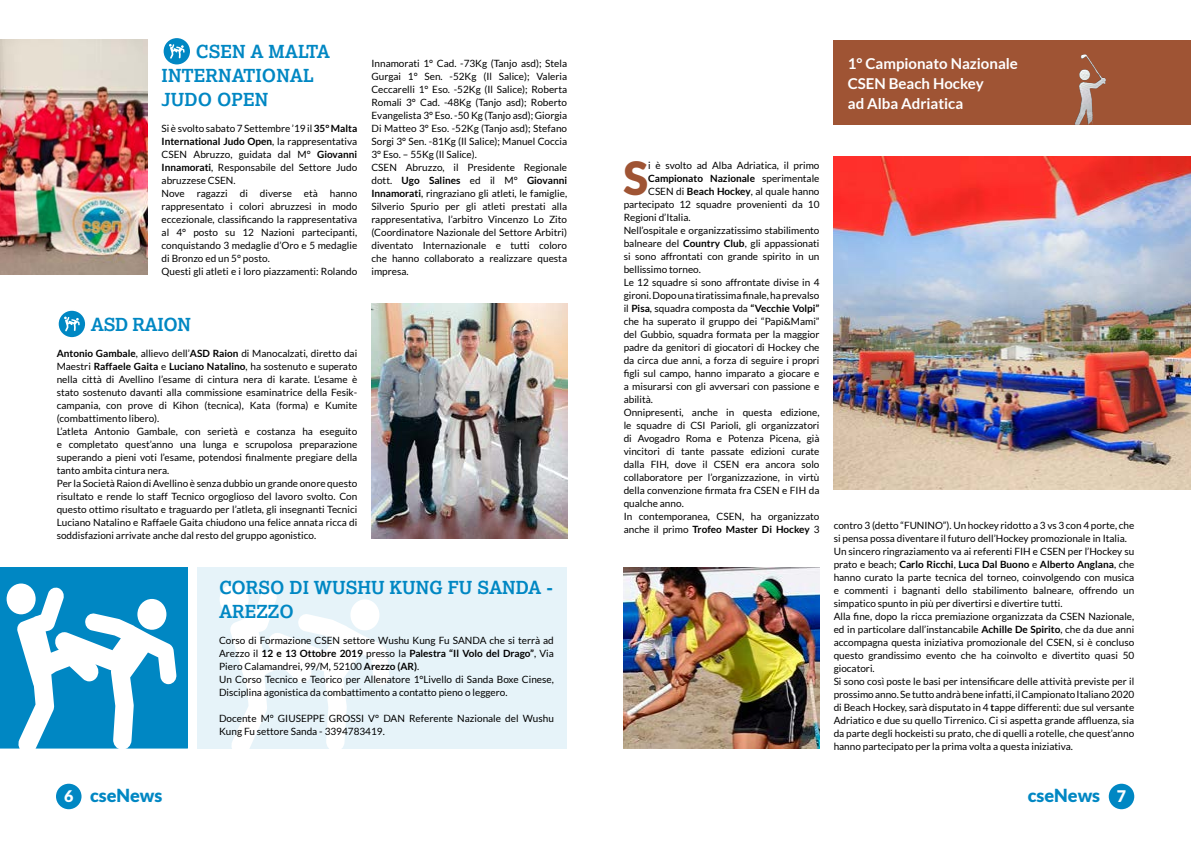
<style>
.page{position:relative;width:1191px;height:842px;background:#fff}
.page>*{position:absolute;margin:0;border:0;box-sizing:border-box;transform-origin:0 0}
.t1{font:900 45.7px "Lato";color:#9f5434}
.t2{font:700 18px/24px "Lexia Da Ma";color:#0087c3}
.t3{font:900 18px "Lato";color:#0087c3}
.t4{font:700 18px "Lexia Da Ma";letter-spacing:-.02em;color:#0087c3}
.t5{font:700 15px/20px "Lato";color:#fff}
.t6{font:10px/13px "Lato";color:#000}
.t7{font:700 10px "Lato";color:#000}
.s1{font-weight:700}
.s2{font-weight:400}
.s3{font-size:16px;color:#fff}
</style>
<div class="page">
<svg style="left:0;top:567px;width:188px;height:182px"></svg>
<div style="left:197px;top:567px;width:370px;height:181px;background:#e6f3f9"></div>
<div style="left:220px;top:584px;width:29px;height:31px;background:#fff;border-radius:50%"></div>
<svg style="left:229px;top:587px;width:161px;height:162px"></svg>
<svg style="left:58px;top:310px;width:28px;height:28px"></svg>
<div style="left:57px;top:309px;width:30px;height:30px;border:2px solid #fff;border-radius:50%"></div>
<svg style="left:64px;top:317px;width:16px;height:14px"></svg>
<svg style="left:163px;top:37px;width:28px;height:28px"></svg>
<div style="left:162px;top:36px;width:30px;height:30px;border:2px solid #fff;border-radius:50%"></div>
<svg style="left:169px;top:44px;width:16px;height:15px"></svg>
<img style="left:0;top:40px;width:147px;height:235px">
<img style="left:371px;top:303px;width:196px;height:236px">
<div style="left:833px;top:40px;width:358px;height:85px;background:#9f5434"></div>
<img style="left:833px;top:156px;width:358px;height:334px">
<img style="left:624px;top:567px;width:195px;height:181px">
<img style="left:1074px;top:54px;width:31px;height:71px">
<div style="left:56px;top:784px;width:25px;height:25px;background:#0087c3;border-radius:50%"></div>
<div style="left:1108px;top:784px;width:26px;height:25px;background:#0087c3;border-radius:50%"></div>
<h2 class="t2" style="left:162px;top:40px;width:170px;text-indent:34px">CSEN A MALTA<br>INTERNATIONAL<br>JUDO OPEN</h2>
<p class="t6" style="left:162px;top:122px;width:197px">Si è svolto sabato 7 Settembre ’19 il <span class="s1">35° Malta International Judo Open</span>, la rappresentativa CSEN Abruzzo, guidata dal M° <span class="s1">Giovanni Innamorati</span>, Responsabile del Settore Judo abruzzese CSEN.<br>Nove ragazzi di diverse età hanno rappresentato i colori abruzzesi in modo eccezionale, classificando la rappresentativa al 4° posto su 12 Nazioni partecipanti, conquistando 3 medaglie d’Oro e 5 medaglie di Bronzo ed un 5° posto.<br>Questi gli atleti e i loro piazzamenti: Rolando</p>
<p class="t6" style="left:371px;top:57px;width:197px">Innamorati 1° Cad. -73Kg (Tanjo asd); Stela Gurgai 1° Sen. -52Kg (Il Salice); Valeria Ceccarelli 1° Eso. -52Kg (Il Salice); Roberta Romali 3° Cad. -48Kg (Tanjo asd); Roberto Evangelista 3° Eso. -50 Kg (Tanjo asd); Giorgia Di Matteo 3° Eso. -52Kg (Tanjo asd); Stefano Sorgi 3° Sen. -81Kg (Il Salice); Manuel Coccia 3° Eso. – 55Kg (Il Salice).<br>CSEN Abruzzo, il Presidente Regionale dott. <span class="s1">Ugo Salines</span> ed il M° <span class="s1">Giovanni Innamorati</span>, ringraziano gli atleti, le famiglie, Silverio Spurio per gli atleti prestati alla rappresentativa, l’arbitro Vincenzo Lo Zito (Coordinatore Nazionale del Settore Arbitri) diventato Internazionale e tutti coloro che hanno collaborato a realizzare questa impresa.</p>
<h3 class="t5" style="left:848px;top:53px;width:172px">1° Campionato Nazionale<br>CSEN Beach Hockey<br>ad Alba Adriatica</h3>
<h1 class="t1" style="left:623px;top:152px;width:26px">S</h1>
<p class="t6" style="left:648px;top:159px;width:173px">i è svolto ad Alba Adriatica, il primo</p>
<p class="t7" style="left:648px;top:173px;width:173px">Campionato Nazionale <span class="s2">sperimentale</span></p>
<p class="t6" style="left:648px;top:185px;width:173px">CSEN di <span class="s1">Beach Hockey</span>, al quale hanno</p>
<p class="t6" style="left:623px;top:198px;width:197px">partecipato 12 squadre provenienti da 10</p>
<p class="t6" style="left:623px;top:211px;width:68px">Regioni d’Italia.</p>
<p class="t6" style="left:623px;top:224px;width:197px">Nell’ospitale e organizzatissimo stabilimento</p>
<p class="t6" style="left:623px;top:237px;width:197px">balneare del <span class="s1">Country Club</span>, gli appassionati</p>
<p class="t6" style="left:623px;top:250px;width:197px">si sono affrontati con grande spirito in un</p>
<p class="t6" style="left:623px;top:263px;width:79px">bellissimo torneo.</p>
<p class="t6" style="left:623px;top:276px;width:197px">Le 12 squadre si sono affrontate divise in 4</p>
<p class="t6" style="left:623px;top:289px;width:197px">gironi. Dopo una tiratissima finale, ha prevalso</p>
<p class="t6" style="left:623px;top:302px;width:197px">il <span class="s1">Pisa</span>, squadra composta da <span class="s1">“Vecchie Volpi”</span></p>
<p class="t6" style="left:623px;top:315px;width:197px">che ha superato il gruppo dei “Papi&amp;Mami”</p>
<p class="t6" style="left:623px;top:328px;width:197px">del Gubbio, squadra formata per la maggior</p>
<p class="t6" style="left:623px;top:341px;width:197px">padre da genitori di giocatori di Hockey che</p>
<p class="t6" style="left:623px;top:354px;width:197px">da circa due anni, a forza di seguire i propri</p>
<p class="t6" style="left:623px;top:367px;width:197px">figli sul campo, hanno imparato a giocare e</p>
<p class="t6" style="left:623px;top:380px;width:197px">a misurarsi con gli avversari con passione e</p>
<p class="t6" style="left:623px;top:393px;width:31px">abilità.</p>
<p class="t6" style="left:623px;top:406px;width:197px">Onnipresenti, anche in questa edizione,</p>
<p class="t6" style="left:623px;top:419px;width:197px">le squadre di CSI Parioli, gli organizzatori</p>
<p class="t6" style="left:623px;top:432px;width:197px">di Avogadro Roma e Potenza Picena, già</p>
<p class="t6" style="left:623px;top:445px;width:197px">vincitori di tante passate edizioni curate</p>
<p class="t6" style="left:623px;top:458px;width:197px">dalla FIH, dove il CSEN era ancora solo</p>
<p class="t6" style="left:623px;top:471px;width:197px">collaboratore per l’organizzazione, in virtù</p>
<p class="t6" style="left:623px;top:484px;width:197px">della convenzione firmata fra CSEN e FIH da</p>
<p class="t6" style="left:623px;top:497px;width:62px">qualche anno.</p>
<p class="t6" style="left:623px;top:510px;width:197px">In contemporanea, CSEN, ha organizzato</p>
<p class="t7" style="left:623px;top:524px;width:197px"><span class="s2">anche il primo</span> Trofeo Master Di Hockey <span class="s2">3</span></p>
<p class="t6" style="left:833px;top:519px;width:302px">contro 3 (detto “FUNINO”). Un hockey ridotto a 3 vs 3 con 4 porte, che si pensa possa diventare il futuro dell’Hockey promozionale in Italia.<br>Un sincero ringraziamento va ai referenti FIH e CSEN per l’Hockey su prato e beach; <span class="s1">Carlo Ricchi</span>, <span class="s1">Luca Dal Buono</span> e <span class="s1">Alberto Anglana</span>, che hanno curato la parte tecnica del torneo, coinvolgendo con musica e commenti i bagnanti dello stabilimento balneare, offrendo un simpatico spunto in più per divertirsi e divertire tutti.<br>Alla fine, dopo la ricca premiazione organizzata da CSEN Nazionale, ed in particolare dall’instancabile <span class="s1">Achille De Spirito</span>, che da due anni accompagna questa iniziativa promozionale del CSEN, si è concluso questo grandissimo evento che ha coinvolto e divertito quasi 50 giocatori.<br>Si sono così poste le basi per intensificare delle attività previste per il prossimo anno. Se tutto andrà bene infatti, il Campionato Italiano 2020 di Beach Hockey, sarà disputato in 4 <span class="s1">t</span>appe differenti: due sul versante Adriatico e due su quello Tirrenico. Ci si aspetta grande affluenza, sia da parte degli hockeisti su prato, che di quelli a rotelle, che quest’anno hanno partecipato per la prima volta a questa iniziativa.</p>
<h2 class="t4" style="left:91px;top:314px;width:102px">ASD RAION</h2>
<p class="t6" style="left:57px;top:346px;width:302px"><span class="s1">Antonio Gambale</span>, allievo dell’<span class="s1">ASD Raion</span> di Manocalzati, diretto dai Maestri <span class="s1">Raffaele Gaita</span> e <span class="s1">Luciano Natalino</span>, ha sostenuto e superato nella città di Avellino l’esame di cintura nera di karate. L’esame è stato sostenuto davanti alla commissione esaminatrice della Fesik&shy;campania, con prove di Kihon (tecnica), Kata (forma) e Kumite (combattimento libero).<br>L’atleta Antonio Gambale, con serietà e costanza ha eseguito e completato quest’anno una lunga e scrupolosa preparazione superando a pieni voti l’esame, potendosi finalmente pregiare della tanto ambita cintura nera.<br>Per la Società Raion di Avellino è senza dubbio un grande onore questo risultato e rende lo staff Tecnico orgoglioso del lavoro svolto. Con questo ottimo risultato e traguardo per l’atleta, gli insegnanti Tecnici Luciano Natalino e Raffaele Gaita chiudono una felice annata ricca di soddisfazioni arrivate anche dal resto del gruppo agonistico.</p>
<h2 class="t2" style="left:219px;top:576px;width:335px">CORSO DI WUSHU KUNG FU SANDA -<br>AREZZO</h2>
<p class="t6" style="left:219px;top:634px;width:336px">Corso di Formazione CSEN settore Wushu Kung Fu SANDA che si terrà ad Arezzo il <span class="s1">12 e 13 Ottobre 2019</span> presso la <span class="s1">Palestra “Il Volo del Drago”</span>, Via Piero Calamandrei, 99/M, 52100 <span class="s1">Arezzo (AR)</span>.<br>Un Corso Tecnico e Teorico per Allenatore 1°Livello di Sanda Boxe Cinese, Disciplina agonistica da combattimento a contatto pieno o leggero.</p>
<p class="t6" style="left:219px;top:712px;width:336px">Docente M° GIUSEPPE GROSSI V° DAN Referente Nazionale del Wushu<br>Kung Fu settore Sanda - 3394783419.</p>
<h2 class="t3" style="left:64px;top:785px;width:100px"><span class="s3">6</span> cseNews</h2>
<h2 class="t3" style="left:1027px;top:785px;width:100px">cseNews <span class="s3">7</span></h2>
</div>
